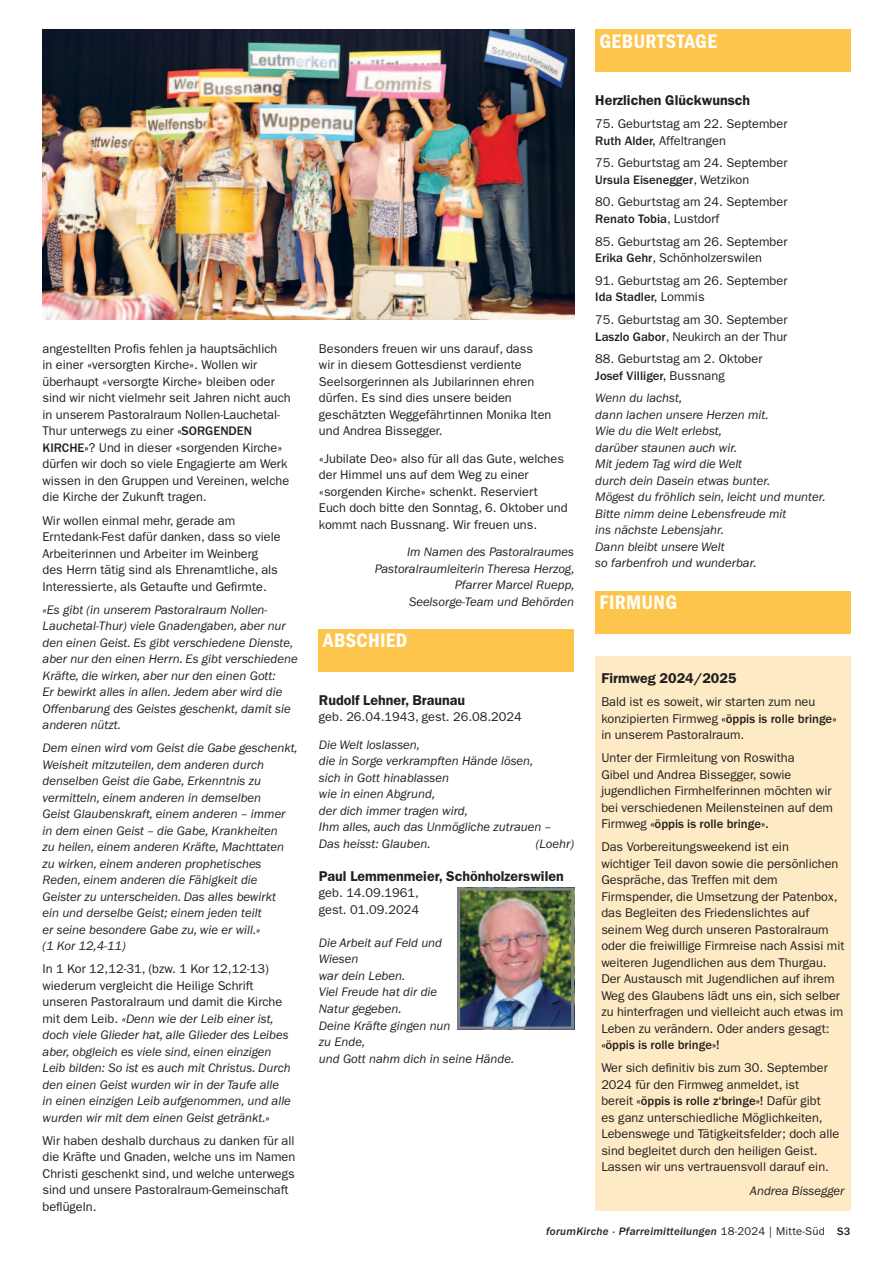
<style>
.page{position:relative;width:893px;height:1263px;background:#fff}
.page>*{position:absolute;margin:0;border:0;box-sizing:border-box;transform-origin:0 0}
.t1{font:20.25px "Franklin Gothic LT Pro Dm Cn";letter-spacing:.015em;color:#fff}
.t2{font:14.25px "Franklin Gothic LT Pro Dm";color:#231f20}
.t3{font:12.75px/16.5px "Franklin Gothic LT Pro";color:#231f20}
.t4{font:italic 12.75px/16.5px "Franklin Gothic LT Pro";color:#231f20}
.t5{font:500 12.75px "Franklin Gothic LT Pro";color:#231f20}
.t6{font:italic 500 11.25px "Franklin Gothic LT Pro";letter-spacing:.025em;color:#231f20}
.s1{font-weight:500}
.s2{font-style:normal}
.s3{font-weight:400;font-style:normal}
</style>
<div class="page">
<div style="left:319px;top:629px;width:255px;height:43px;background:#fec54d"></div>
<img style="left:461px;top:892px;width:109px;height:133px">
<div style="left:457px;top:888px;width:117px;height:141px;border:3px solid #808285"></div>
<div style="left:595px;top:30px;width:255px;height:42px;background:#fec54d"></div>
<div style="left:595px;top:591px;width:255px;height:42px;background:#fec54d"></div>
<div style="left:595px;top:657px;width:255px;height:554px;background:#feeac4"></div>
<img style="left:43px;top:30px;width:531px;height:290px">
<p class="t3" style="left:43px;top:340px;width:250px">angestellten Profis fehlen ja hauptsächlich<br>in einer «versorgten Kirche». Wollen wir überhaupt «versorgte Kirche» bleiben oder sind wir nicht vielmehr seit Jahren nicht auch in unserem Pastoralraum Nollen-Lauchetal-Thur unterwegs zu einer <span class="s1">«SORGENDEN KIRCHE»</span>? Und in dieser «sorgenden Kirche» dürfen wir doch so viele Engagierte am Werk wissen in den Gruppen und Vereinen, welche die Kirche der Zukunft tragen.</p>
<p class="t3" style="left:43px;top:512px;width:240px">Wir wollen einmal mehr, gerade am Erntedank-Fest dafür danken, dass so viele Arbeiterinnen und Arbeiter im Weinberg des Herrn tätig sind als Ehrenamtliche, als Interessierte, als Getaufte und Gefirmte.</p>
<p class="t4" style="left:43px;top:601px;width:257px">«Es gibt (in unserem Pastoralraum Nollen-Lauchetal-Thur) viele Gnadengaben, aber nur den einen Geist. Es gibt verschiedene Dienste, aber nur den einen Herrn. Es gibt verschiedene Kräfte, die wirken, aber nur den einen Gott:<br>Er bewirkt alles in allen. Jedem aber wird die Offenbarung des Geistes geschenkt, damit sie anderen nützt.</p>
<p class="t4" style="left:43px;top:740px;width:257px">Dem einen wird vom Geist die Gabe geschenkt, Weisheit mitzuteilen, dem anderen durch denselben Geist die Gabe, Erkenntnis zu vermitteln, einem anderen in demselben<br>Geist Glaubenskraft, einem anderen – immer in dem einen Geist – die Gabe, Krankheiten<br>zu heilen, einem anderen Kräfte, Machttaten zu wirken, einem anderen prophetisches Reden, einem anderen die Fähigkeit die Geister zu unterscheiden. Das alles bewirkt<br>ein und derselbe Geist; einem jeden teilt<br>er seine besondere Gabe zu, wie er will.»<br>(1 Kor 12,4-11)</p>
<p class="t4" style="left:43px;top:961px;width:250px"><span class="s2">In 1 Kor 12,12-31, (bzw. 1 Kor 12,12-13) wiederum vergleicht die Heilige Schrift unseren Pastoralraum und damit die Kirche mit dem Leib.</span> «Denn wie der Leib einer ist, doch viele Glieder hat, alle Glieder des Leibes aber, obgleich es viele sind, einen einzigen Leib bilden: So ist es auch mit Christus. Durch den einen Geist wurden wir in der Taufe alle in einen einzigen Leib aufgenommen, und alle wurden wir mit dem einen Geist getränkt.»</p>
<p class="t3" style="left:43px;top:1132px;width:254px">Wir haben deshalb durchaus zu danken für all die Kräfte und Gnaden, welche uns im Namen Christi geschenkt sind, und welche unterwegs sind und unsere Pastoralraum-Gemeinschaft beflügeln.</p>
<p class="t3" style="left:319px;top:340px;width:234px">Besonders freuen wir uns darauf, dass wir in diesem Gottesdienst verdiente Seelsorgerinnen als Jubilarinnen ehren dürfen. Es sind dies unsere beiden geschätzten Weggefährtinnen Monika Iten und Andrea Bissegger.</p>
<p class="t3" style="left:319px;top:450px;width:250px">«Jubilate Deo» also für all das Gute, welches der Himmel uns auf dem Weg zu einer «sorgenden Kirche» schenkt. Reserviert Euch doch bitte den Sonntag, 6. Oktober und kommt nach Bussnang. Wir freuen uns.</p>
<p class="t4" style="left:375px;top:544px;width:201px;text-align:right">Im Namen des Pastoralraumes<br>Pastoralraumleiterin Theresa Herzog,<br>Pfarrer Marcel Ruepp,<br>Seelsorge-Team und Behörden</p>
<h1 class="t1" style="left:323px;top:629px;width:84px">ABSCHIED</h1>
<p class="t2" style="left:319px;top:692px;width:148px">Rudolf Lehner, Braunau</p>
<p class="t3" style="left:319px;top:709px;width:204px">geb. 26.04.1943, gest. 26.08.2024</p>
<p class="t4" style="left:319px;top:737px;width:234px">Die Welt loslassen,<br>die in Sorge verkrampften Hände lösen, sich in Gott hinablassen<br>wie in einen Abgrund,<br>der dich immer tragen wird,<br>Ihm alles, auch das Unmögliche zutrauen –<br>Das heisst: Glauben.</p>
<p class="t4" style="left:536px;top:836px;width:40px">(Loehr)</p>
<p class="t2" style="left:319px;top:868px;width:246px">Paul Lemmenmeier, Schönholzerswilen</p>
<p class="t3" style="left:319px;top:885px;width:102px">geb. 14.09.1961, gest. 01.09.2024</p>
<p class="t4" style="left:319px;top:935px;width:197px">Die Arbeit auf Feld und<br>Wiesen<br>war dein Leben.<br>Viel Freude hat dir die<br>Natur gegeben.<br>Deine Kräfte gingen nun<br>zu Ende,<br>und Gott nahm dich in seine Hände.</p>
<h1 class="t1" style="left:600px;top:29px;width:119px">GEBURTSTAGE</h1>
<p class="t2" style="left:595px;top:92px;width:156px">Herzlichen Glückwunsch</p>
<p class="t3" style="left:595px;top:116px;width:194px">75. Geburtstag am 22. September<br><span class="s1">Ruth Alder,</span> Affeltrangen</p>
<p class="t3" style="left:595px;top:155px;width:194px">75. Geburtstag am 24. September<br><span class="s1">Ursula Eisenegger</span>, Wetzikon</p>
<p class="t3" style="left:595px;top:194px;width:194px">80. Geburtstag am 24. September<br><span class="s1">Renato Tobia</span>, Lustdorf</p>
<p class="t3" style="left:595px;top:233px;width:194px">85. Geburtstag am 26. September<br><span class="s1">Erika Gehr</span>, Schönholzerswilen</p>
<p class="t3" style="left:595px;top:272px;width:194px">91. Geburtstag am 26. September<br><span class="s1">Ida Stadler,</span> Lommis</p>
<p class="t3" style="left:595px;top:311px;width:194px">75. Geburtstag am 30. September<br><span class="s1">Laszlo Gabor</span>, Neukirch an der Thur</p>
<p class="t3" style="left:595px;top:351px;width:169px">88. Geburtstag am 2. Oktober<br><span class="s1">Josef Villiger,</span> Bussnang</p>
<p class="t4" style="left:595px;top:390px;width:232px">Wenn du lachst,<br>dann lachen unsere Herzen mit.<br>Wie du die Welt erlebst,<br>darüber staunen auch wir.<br>Mit jedem Tag wird die Welt<br>durch dein Dasein etwas bunter.<br>Mögest du fröhlich sein, leicht und munter.<br>Bitte nimm deine Lebensfreude mit<br>ins nächste Lebensjahr.<br>Dann bleibt unsere Welt<br>so farbenfroh und wunderbar.</p>
<h1 class="t1" style="left:600px;top:590px;width:79px">FIRMUNG</h1>
<p class="t2" style="left:601px;top:670px;width:137px">Firmweg 2024/2025</p>
<p class="t3" style="left:601px;top:693px;width:237px">Bald ist es soweit, wir starten zum neu konzipierten Firmweg <span class="s1">«öppis is rolle bringe» </span>in unserem Pastoralraum.</p>
<p class="t3" style="left:601px;top:750px;width:233px">Unter der Firmleitung von Roswitha<br>Gibel und Andrea Bissegger, sowie jugendlichen Firmhelferinnen möchten wir bei verschiedenen Meilensteinen auf dem Firmweg <span class="s1">«öppis is rolle bringe».</span></p>
<p class="t3" style="left:601px;top:839px;width:245px">Das Vorbereitungsweekend ist ein<br>wichtiger Teil davon sowie die persönlichen Gespräche, das Treffen mit dem Firmspender, die Umsetzung der Patenbox, das Begleiten des Friedenslichtes auf seinem Weg durch unseren Pastoralraum oder die freiwillige Firmreise nach Assisi mit weiteren Jugendlichen aus dem Thurgau.<br>Der Austausch mit Jugendlichen auf ihrem Weg des Glaubens lädt uns ein, sich selber zu hinterfragen und vielleicht auch etwas im Leben zu verändern. Oder anders gesagt:</p>
<p class="t5" style="left:601px;top:1038px;width:120px">«öppis is rolle bringe»!</p>
<p class="t3" style="left:601px;top:1060px;width:240px">Wer sich definitiv bis zum 30. September 2024 für den Firmweg anmeldet, ist<br>bereit <span class="s1">«öppis is rolle z‘bringe»!</span> Dafür gibt<br>es ganz unterschiedliche Möglichkeiten, Lebenswege und Tätigkeitsfelder; doch alle sind begleitet durch den heiligen Geist.<br>Lassen wir uns vertrauensvoll darauf ein.</p>
<p class="t4" style="left:750px;top:1182px;width:96px">Andrea Bissegger</p>
<p class="t6" style="left:546px;top:1225px;width:306px">forumKirche · Pfarreimitteilungen <span class="s3">18-2024 | Mitte-Süd</span> <span class="s2">S3</span></p>
</div>
